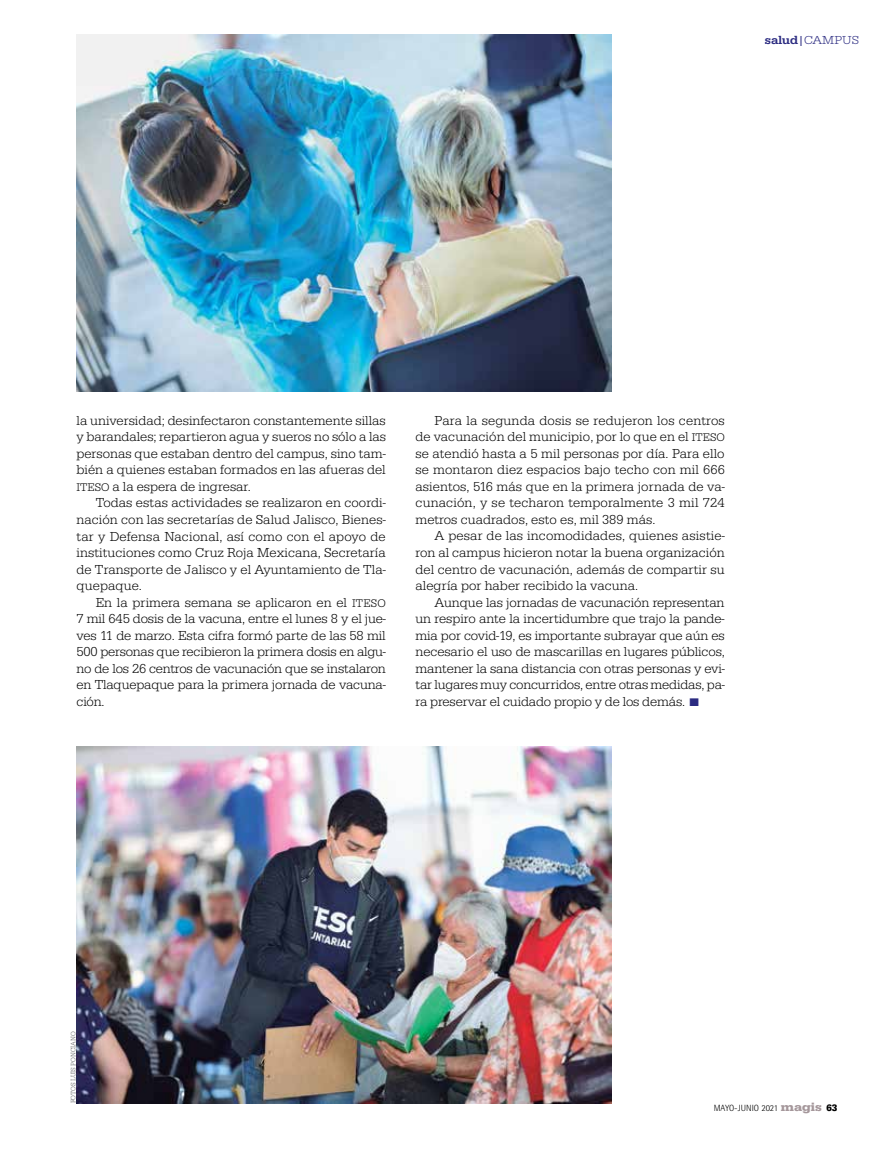
<style>
.page{position:relative;width:893px;height:1149px;background:#fff}
.page>*{position:absolute;margin:0;border:0;box-sizing:border-box;transform-origin:0 0}
.t1{font:45px "URW Egyptienne T Bold Extr Wide";color:#2b2b81}
.t2{font:13.5px/16.5px "URW Egyptienne T Ligh";color:#000;text-align:justify}
.t3{font:12px "URW Egyptienne T Ligh Extr Wide";color:#2b2b81}
.t4{font:300 9px "Rotis Semi Sans";color:#000}
.t5{font:6.75px "URW Egyptienne T Ligh Narr";color:#58595b}
.s1{font-family:"URW Egyptienne T";font-weight:500;font-stretch:expanded}
.s2{font-family:"URW Egyptienne T";font-weight:500}
.s3{font-family:"URW Egyptienne T Ligh SC850";font-size:11.55px}
.s4{font-family:"URW Egyptienne T Bold Extr Wide";font-weight:400;font-size:12px;color:#a5979b}
.s5{font-family:"URW Egyptienne T";font-weight:700;font-size:9.75px}
</style>
<div class="page">
<img style="left:77px;top:35px;width:535px;height:357px">
<img style="left:77px;top:746px;width:535px;height:356px">
<p class="t3" style="left:765px;top:33px;width:96px"><span class="s1">salud</span><span class="s2">|</span>CAMPUS</p>
<p class="t2" style="left:77px;top:412px;width:311px">la universidad; desinfectaron constantemente sillas y barandales; repartieron agua y sueros no sólo a las personas que estaban dentro del campus, sino tam&shy;bién a quienes estaban formados en las afueras del <span class="s3">ITESO</span> a la espera de ingresar.</p>
<p class="t2" style="left:77px;top:494px;width:311px;text-indent:19px">Todas estas actividades se realizaron en coordi&shy;nación con las secretarías de Salud Jalisco, Bienes&shy;tar y Defensa Nacional, así como con el apoyo de instituciones como Cruz Roja Mexicana, Secretaría de Transporte de Jalisco y el Ayuntamiento de Tla&shy;quepaque.</p>
<p class="t2" style="left:77px;top:593px;width:311px;text-indent:19px">En la primera semana se aplicaron en el <span class="s3">ITESO </span>7 mil 645 dosis de la vacuna, entre el lunes 8 y el jue&shy;ves 11 de marzo. Esta cifra formó parte de las 58 mil 500 personas que recibieron la primera dosis en algu&shy;no de los 26 centros de vacunación que se instalaron en Tlaquepaque para la primera jornada de vacuna&shy;ción.</p>
<p class="t2" style="left:415px;top:412px;width:311px;text-indent:19px">Para la segunda dosis se redujeron los centros de vacunación del municipio, por lo que en el <span class="s3">ITESO </span>se atendió hasta a 5 mil personas por día. Para ello se montaron diez espacios bajo techo con mil 666 asientos, 516 más que en la primera jornada de va&shy;cunación, y se techaron temporalmente 3 mil 724 metros cuadrados, esto es, mil 389 más.</p>
<p class="t2" style="left:415px;top:527px;width:311px;text-indent:19px">A pesar de las incomodidades, quienes asistie&shy;ron al campus hicieron notar la buena organización del centro de vacunación, además de compartir su alegría por haber recibido la vacuna.</p>
<p class="t2" style="left:415px;top:593px;width:311px;text-indent:19px">Aunque las jornadas de vacunación representan un respiro ante la incertidumbre que trajo la pande&shy;mia por covid-19, es importante subrayar que aún es necesario el uso de mascarillas en lugares públicos, mantener la sana distancia con otras personas y evi&shy;tar lugares muy concurridos, entre otras medidas, pa&shy;ra preservar el cuidado propio y de los demás.</p>
<h1 class="t1" style="left:688px;top:663px;width:14px">.</h1>
<p class="t5" style="left:69px;top:1103px;width:73px;rotate:-90deg">FOTOS LUIS PONCIANO</p>
<p class="t4" style="left:714px;top:1102px;width:125px">MAYO-JUNIO 2021 <span class="s4">magis</span> <span class="s5">63</span></p>
</div>
